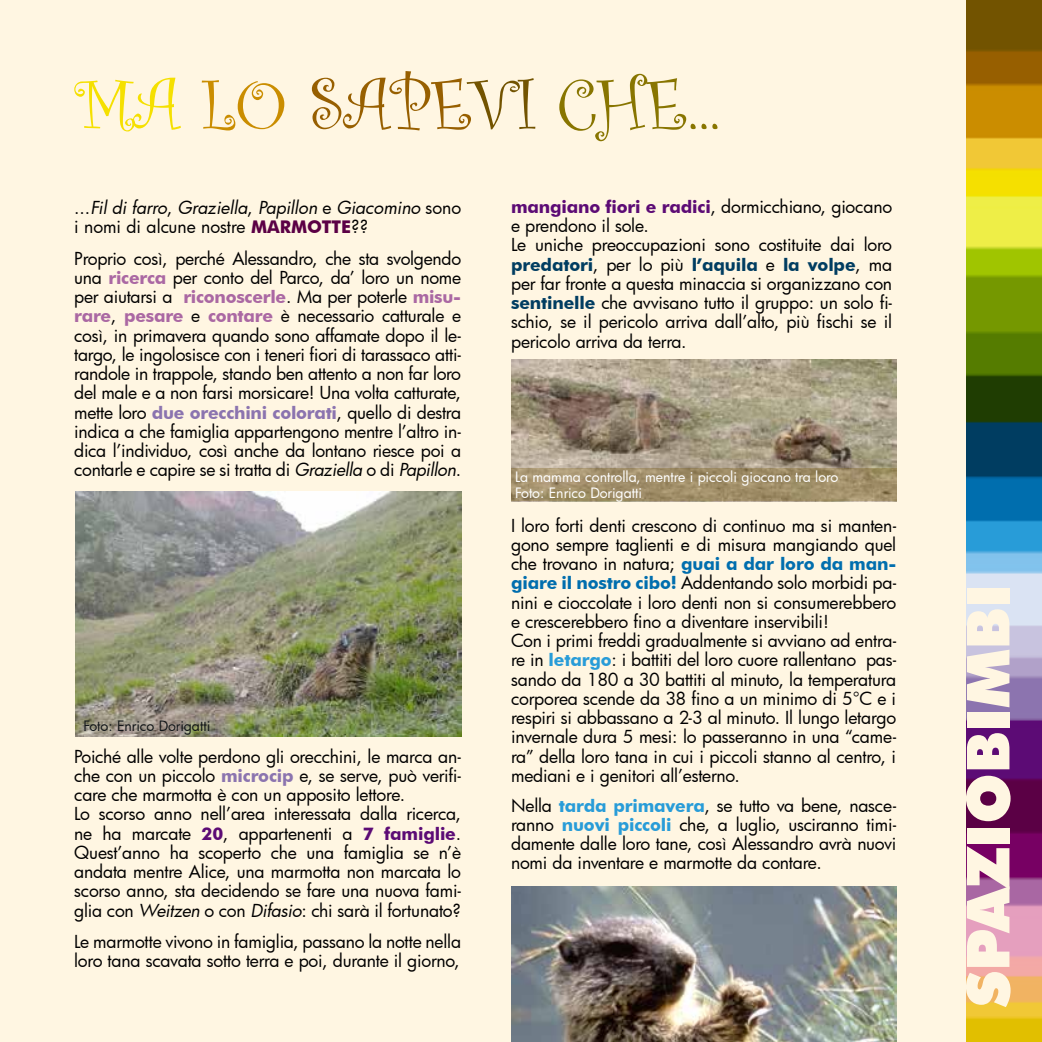
<style>
.page{position:relative;width:1042px;height:1042px;background:#fff6e2}
.page>*{position:absolute;margin:0;border:0;box-sizing:border-box;transform-origin:0 0}
.t1{font:75.25px "Curlz";letter-spacing:-.01em;color:#887500}
.t2{font:900 59.5px "Futura BT";color:#fff6e2}
.t3{font:17.5px/19.2px "Futura";letter-spacing:-.015em;color:#000}
.t4{font:italic 17.5px/19.2px "Futura";letter-spacing:-.005em;color:#000}
.t5{font:700 17.5px "Futura BT";letter-spacing:-.01em;color:#003d61}
.t6{font:14px/15.8px "Futura";color:#fff}
.t7{font:14px "Futura";color:#111518}
.s1{color:#f5e000}
.s2{color:#ca8d00}
.s3{color:#975f00}
.s4{color:#725300}
.s5{font-style:normal}
.s6{font-family:"Futura BT";font-weight:700;font-style:normal;color:#5b0045}
.s7{font-family:"Futura BT";font-weight:700;color:#aa68a3}
.s8{font-family:"Futura BT";font-weight:700;color:#8b74af}
.s9{font-style:italic}
.s10{font-family:"Futura BT";font-weight:700;color:#5c0b75}
.s11{font-family:"Futura";font-weight:400;color:#000}
.s12{font-family:"Futura BT";font-weight:700;color:#003d61}
.s13{font-family:"Futura BT";font-weight:700;color:#006eae}
.s14{font-family:"Futura BT";font-weight:700;color:#289cd8}
</style>
<div class="page">
<img style="left:76px;top:492px;width:385px;height:245px">
<img style="left:966px;top:0;width:76px;height:1042px">
<img style="left:511px;top:886px;width:385px;height:156px">
<img style="left:511px;top:360px;width:385px;height:108px">
<svg style="left:511px;top:468px;width:385px;height:33px;fill:#a18e68"></svg>
<h1 class="t1" style="left:74px;top:51px;width:648px"><span class="s1">MA</span> <span class="s2">LO</span> <span class="s3">SAPE</span><span class="s4">VI</span> CHE...</h1>
<p class="t4" style="left:74px;top:197px;width:388px"><span class="s5">...</span>Fil di farro<span class="s5">,</span> Graziella<span class="s5">,</span> Papillon <span class="s5">e</span> Giacomino <span class="s5">sono i nomi di alcune nostre</span> <span class="s6">MARMOTTE</span><span class="s5">??</span></p>
<p class="t3" style="left:74px;top:248px;width:388px;text-align:justify">Proprio così, perché Alessandro, che sta svolgendo una <span class="s7">ricerca</span> per conto del Parco, da’ loro un nome per aiutarsi a <span class="s7">riconoscerle</span>. Ma per poterle <span class="s7">misu&shy;rare</span>, <span class="s7">pesare</span> e <span class="s7">contare</span> è necessario catturale e così, in primavera quando sono affamate dopo il le&shy;targo, le ingolosisce con i teneri fiori di tarassaco atti&shy;randole in trappole, stando ben attento a non far loro del male e a non farsi morsicare! Una volta catturate, mette loro <span class="s8">due orecchini colorati</span>, quello di destra indica a che famiglia appartengono mentre l’altro in&shy;dica l’individuo, così anche da lontano riesce poi a contarle e capire se si tratta di <span class="s9">Graziella</span> o di <span class="s9">Papillon</span>.</p>
<p class="t7" style="left:83px;top:716px;width:129px">Foto: Enrico Dorigatti</p>
<p class="t3" style="left:74px;top:746px;width:388px">Poiché alle volte perdono gli orecchini, le marca an&shy;che con un piccolo <span class="s8">microcip</span> e, se serve, può verifi&shy;care che marmotta è con un apposito lettore.<br>Lo scorso anno nell’area interessata dalla ricerca, ne ha marcate <span class="s10">20</span>, appartenenti a <span class="s10">7 famiglie</span>.<br>Quest’anno ha scoperto che una famiglia se n’è andata mentre Alice, una marmotta non marcata lo scorso anno, sta decidendo se fare una nuova fami&shy;glia con <span class="s9">Weitzen</span> o con <span class="s9">Difasio</span>: chi sarà il fortunato?</p>
<p class="t3" style="left:74px;top:931px;width:388px">Le marmotte vivono in famiglia, passano la notte nella loro tana scavata sotto terra e poi, durante il giorno,</p>
<p class="t3" style="left:511px;top:196px;width:383px"><span class="s10">mangiano fiori e radici</span>, dormicchiano, giocano e prendono il sole.<br>Le uniche preoccupazioni sono costituite dai loro</p>
<p class="t5" style="left:511px;top:254px;width:383px">predatori<span class="s11">, per lo più</span> l’aquila <span class="s11">e</span> la volpe<span class="s11">, ma</span></p>
<p class="t3" style="left:511px;top:273px;width:383px;text-align:justify">per far fronte a questa minaccia si organizzano con <span class="s12">sentinelle</span> che avvisano tutto il gruppo: un solo fi&shy;schio, se il pericolo arriva dall’alto, più fischi se il pericolo arriva da terra.</p>
<p class="t6" style="left:515px;top:469px;width:325px">La mamma controlla, mentre i piccoli giocano tra loro<br>Foto: Enrico Dorigatti</p>
<p class="t3" style="left:511px;top:515px;width:387px">I loro forti denti crescono di continuo ma si manten&shy;gono sempre taglienti e di misura mangiando quel che trovano in natura; <span class="s13">guai a dar loro da man&shy;giare il nostro cibo!</span> Addentando solo morbidi pa&shy;nini e cioccolate i loro denti non si consumerebbero e crescerebbero fino a diventare inservibili!<br>Con i primi freddi gradualmente si avviano ad entra&shy;re in <span class="s14">letargo</span>: i battiti del loro cuore rallentano pas&shy;sando da 180 a 30 battiti al minuto, la temperatura corporea scende da 38 fino a un minimo di 5°C e i respiri si abbassano a 2-3 al minuto. Il lungo letargo invernale dura 5 mesi: lo passeranno in una “came&shy;ra” della loro tana in cui i piccoli stanno al centro, i mediani e i genitori all’esterno.</p>
<p class="t3" style="left:511px;top:795px;width:387px;text-align:justify">Nella <span class="s14">tarda primavera</span>, se tutto va bene, nasce&shy;ranno <span class="s14">nuovi piccoli</span> che, a luglio, usciranno timi&shy;damente dalle loro tane, così Alessandro avrà nuovi nomi da inventare e marmotte da contare.</p>
<h2 class="t2" style="left:952px;top:1007px;width:425px;rotate:-90deg">SPAZIOBIMBI</h2>
</div>
